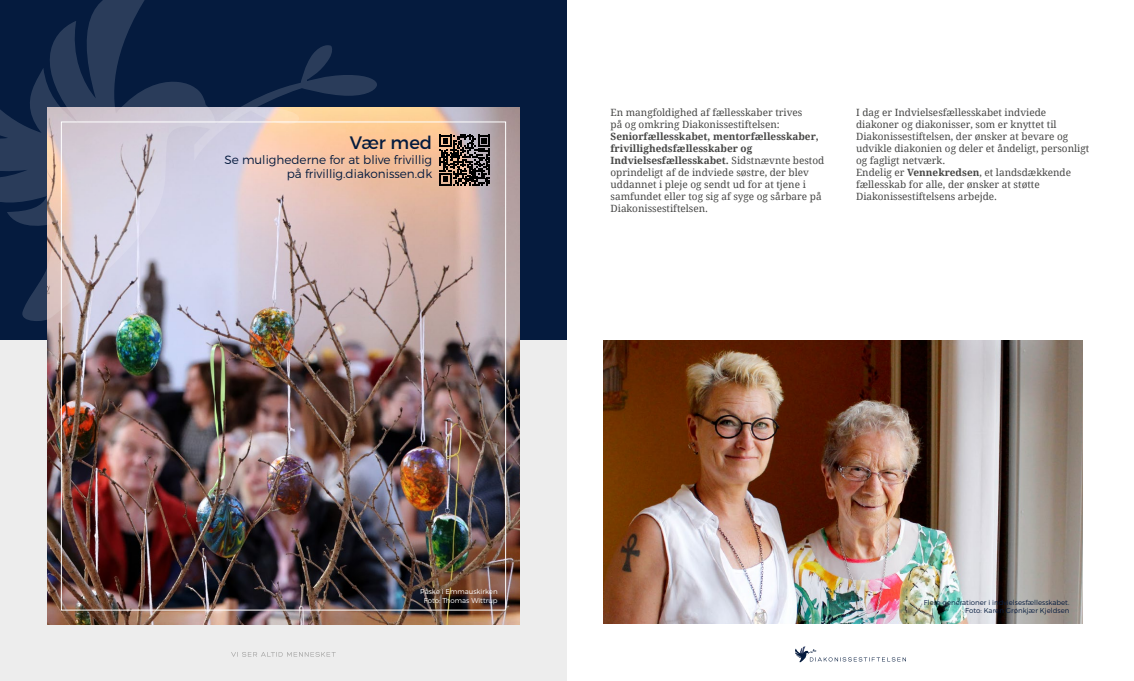
<style>
.page{position:relative;width:1134px;height:681px;background:#fff}
.page>*{position:absolute;margin:0;border:0;box-sizing:border-box;transform-origin:0 0}
.t1{font:18px "Montserrat";color:#051b3e}
.t2{font:300 12px/14.4px "Montserrat";color:#051b3e;text-align:right}
.t3{font:10px/12px "Droid Serif";color:#474746}
.t4{font:300 7px/8.4px "Montserrat";color:#051b3e;text-align:right}
.t5{font:300 7px/8.4px "Montserrat";color:#fff;text-align:center}
.s1{font-weight:700}
</style>
<div class="page">
<div style="left:0;top:0;width:567px;height:340px;background:#051b3e"></div>
<div style="left:0;top:340px;width:567px;height:340px;background:#ededed"></div>
<img style="left:47px;top:108px;width:473px;height:516px">
<svg style="left:58px;top:0;width:87px;height:35px"></svg>
<svg style="left:0;top:35px;width:377px;height:287px"></svg>
<svg style="left:795px;top:646px;width:111px;height:16px"></svg>
<svg style="left:231px;top:652px;width:105px;height:4px"></svg>
<img style="left:603px;top:340px;width:480px;height:283px">
<svg style="left:439px;top:135px;width:51px;height:50px;background:#524641"></svg>
<h1 class="t1" style="left:350px;top:132px;width:84px">Vær med</h1>
<p class="t2" style="left:224px;top:152px;width:209px">Se mulighederne for at blive frivillig på frivillig.diakonissen.dk</p>
<p class="t3" style="left:610px;top:106px;width:193px">En mangfoldighed af fællesskaber trives på og omkring Diakonissestiftelsen:</p>
<p class="t3" style="left:610px;top:130px;width:215px"><span class="s1">Seniorfællesskabet, mentorfællesskaber, frivillighedsfællesskaber og Indvielsesfællesskabet.</span> Sidstnævnte bestod oprindeligt af de indviede søstre, der blev uddannet i pleje og sendt ud for at tjene i samfundet eller tog sig af syge og sårbare på Diakonissestiftelsen.</p>
<p class="t3" style="left:856px;top:106px;width:235px">I dag er Indvielsesfællesskabet indviede diakoner og diakonisser, som er knyttet til Diakonissestiftelsen, der ønsker at bevare og udvikle diakonien og deler et åndeligt, personligt og fagligt netværk.<br>Endelig er <span class="s1">Vennekredsen</span>, et landsdækkende fællesskab for alle, der ønsker at støtte Diakonissestiftelsens arbejde.</p>
<p class="t5" style="left:420px;top:587px;width:79px">Påske i Emmauskirken<br>Foto: Thomas Wittrup</p>
<p class="t4" style="left:924px;top:598px;width:147px">Flere generationer i indvielsesfællesskabet.<br>Foto: Karen Grønkjær Kjeldsen</p>
</div>
